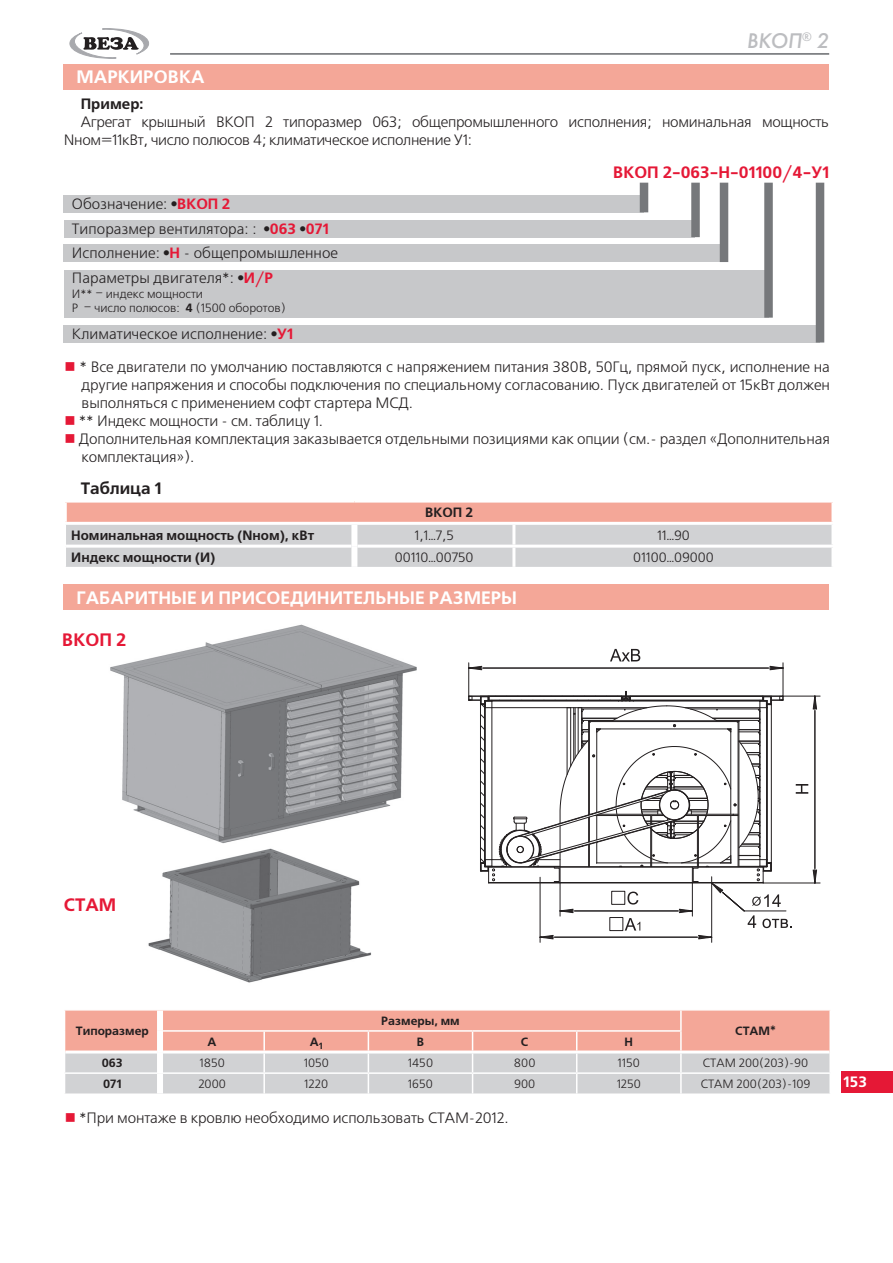
<style>
.page{position:relative;width:893px;height:1263px;background:#fff}
.page>*{position:absolute;margin:0;border:0;box-sizing:border-box;transform-origin:0 0}
.t1{font:italic 21px "Futuris C";color:#bcbdc0}
.t2{font:700 18px "Free Set C";color:#fff}
.t3{font:700 18px "Free Set C";color:#e51836}
.t4{font:700 16.5px "Free Set C";color:#e51836}
.t5{font:700 16.5px "Free Set C";color:#231f20}
.t6{font:15px/18px "Free Set C";letter-spacing:-.01em;color:#231f20}
.t7{font:700 15px "Free Set C";color:#231f20}
.t8{font:700 15px "Free Set C";color:#fff}
.t9{font:700 13.5px "Free Set C";color:#231f20}
.t10{font:13.5px "Free Set C";color:#231f20}
.t11{font:12px/14.4px "Free Set C";color:#231f20}
.t12{font:700 12px "Free Set C";color:#231f20}
.s1{font-weight:700}
.s2{font-weight:700;color:#e51836}
.s3{color:#e51836}
</style>
<div class="page">
<hr style="left:170px;top:53px;width:659px;height:2px;background:#808285">
<svg style="left:70px;top:28px;width:79px;height:30px"></svg>
<div style="left:842px;top:1071px;width:51px;height:22px;background:#e51836"></div>
<div style="left:64px;top:64px;width:765px;height:25px;background:#f4a798"></div>
<div style="left:64px;top:195px;width:580px;height:17px;background:#c7c8ca"></div>
<div style="left:64px;top:245px;width:660px;height:17px;background:#c7c8ca"></div>
<div style="left:64px;top:220px;width:630px;height:17px;background:#c7c8ca"></div>
<div style="left:640px;top:183px;width:8px;height:29px;background:#76787b"></div>
<div style="left:64px;top:270px;width:704px;height:48px;background:#c7c8ca"></div>
<div style="left:64px;top:325px;width:756px;height:17px;background:#c7c8ca"></div>
<div style="left:816px;top:183px;width:8px;height:159px;background:#76787b"></div>
<div style="left:764px;top:183px;width:9px;height:135px;background:#76787b"></div>
<div style="left:720px;top:183px;width:8px;height:79px;background:#76787b"></div>
<div style="left:691px;top:183px;width:9px;height:54px;background:#76787b"></div>
<div style="left:65px;top:501px;width:768px;height:22px;background:#f4a798"></div>
<hr style="left:831px;top:503px;width:3px;height:19px;background:#fff">
<div style="left:66px;top:525px;width:767px;height:42px;background:#d1d2d4"></div>
<hr style="left:64px;top:500px;width:290px;height:3px;background:#fff">
<hr style="left:64px;top:503px;width:3px;height:19px;background:#fff">
<hr style="left:354px;top:500px;width:480px;height:3px;background:#fff">
<hr style="left:64px;top:522px;width:770px;height:3px;background:#fff">
<hr style="left:66px;top:545px;width:285px;height:3px;background:#fff">
<hr style="left:357px;top:545px;width:477px;height:3px;background:#fff">
<div style="left:351px;top:525px;width:6px;height:21px;background:#fff"></div>
<div style="left:351px;top:546px;width:6px;height:21px;background:#fff"></div>
<div style="left:64px;top:584px;width:765px;height:25px;background:#f4a798"></div>
<svg style="left:64px;top:1010px;width:766px;height:83px;background:#e5c1bb"></svg>
<div style="left:157px;top:1010px;width:6px;height:21px;background:#fff"></div>
<div style="left:157px;top:1031px;width:6px;height:21px;background:#fff"></div>
<div style="left:157px;top:1052px;width:6px;height:21px;background:#fff"></div>
<div style="left:157px;top:1073px;width:6px;height:20px;background:#fff"></div>
<img style="left:110px;top:624px;width:306px;height:359px">
<hr style="left:763px;top:883px;width:57px;height:1px;background:#231f20">
<hr style="left:783px;top:696px;width:37px;height:1px;background:#231f20">
<hr style="left:468px;top:663px;width:1px;height:33px;background:#231f20">
<hr style="left:783px;top:663px;width:1px;height:33px;background:#231f20">
<svg style="left:468px;top:665px;width:15px;height:6px"></svg>
<svg style="left:769px;top:665px;width:15px;height:6px"></svg>
<hr style="left:469px;top:668px;width:314px;height:1px;background:#231f20">
<svg style="left:610px;top:648px;width:31px;height:14px"></svg>
<svg style="left:610px;top:649px;width:30px;height:12px"></svg>
<svg style="left:468px;top:691px;width:350px;height:252px"></svg>
<h1 class="t1" style="left:747px;top:32px;width:84px">ВКОП<sup>®</sup> 2</h1>
<p class="t2" style="left:77px;top:70px;width:129px">МАРКИРОВКА</p>
<p class="t7" style="left:81px;top:98px;width:64px">Пример:</p>
<p class="t6" style="left:64px;top:114px;width:767px;text-indent:17px">Агрегат крышный ВКОП 2 типоразмер 063; общепромышленного исполнения; номинальная мощность<br>Nном=11кВт, число полюсов 4; климатическое исполнение У1:</p>
<p class="t6" style="left:72px;top:193px;width:259px;line-height:24.8px">Обозначение: <span class="s1">•</span><span class="s2">ВКОП 2<br></span>Типоразмер вентилятора: : <span class="s1">•</span><span class="s2">063</span> <span class="s1">•</span><span class="s2">071</span></p>
<p class="t6" style="left:72px;top:270px;width:203px">Параметры двигателя*: <span class="s1">•</span><span class="s2">И/Р</span></p>
<p class="t11" style="left:72px;top:287px;width:216px">И** – индекс мощности<br>Р – число полюсов: <span class="s1">4</span> (1500 оборотов)</p>
<p class="t6" style="left:72px;top:326px;width:223px">Климатическое исполнение: <span class="s1">•</span><span class="s2">У1</span></p>
<p class="t6" style="left:72px;top:246px;width:268px">Исполнение: <span class="s1">•</span><span class="s2">Н</span> - общепромышленное</p>
<p class="t4" style="left:613px;top:166px;width:217px">ВКОП 2-063-Н-01100/4-У1</p>
<p class="t6" style="left:82px;top:359px;width:750px;text-align:justify;text-indent:-17px"><span class="s3">■</span> * Все двигатели по умолчанию поставляются с напряжением питания 380В, 50Гц, прямой пуск, исполнение на другие напряжения и способы подключения по специальному согласованию. Пуск двигателей от 15кВт должен выполняться с применением софт стартера МСД.</p>
<p class="t6" style="left:65px;top:413px;width:260px"><span class="s3">■</span> ** Индекс мощности - см. таблицу 1.</p>
<p class="t6" style="left:82px;top:431px;width:750px;text-indent:-17px"><span class="s3">■</span> Дополнительная комплектация заказывается отдельными позициями как опции (см.- раздел «Дополнительная комплектация»).</p>
<p class="t5" style="left:81px;top:481px;width:82px">Таблица 1</p>
<p class="t9" style="left:425px;top:507px;width:50px">ВКОП 2</p>
<p class="t9" style="left:71px;top:530px;width:245px">Номинальная мощность (Nном), кВт</p>
<p class="t10" style="left:414px;top:529px;width:41px">1,1…7,5</p>
<p class="t10" style="left:657px;top:529px;width:34px">11…90</p>
<p class="t9" style="left:71px;top:552px;width:146px">Индекс мощности (И)</p>
<p class="t10" style="left:395px;top:552px;width:80px">00110…00750</p>
<p class="t10" style="left:633px;top:552px;width:82px">01100…09000</p>
<p class="t2" style="left:77px;top:590px;width:442px">ГАБАРИТНЫЕ И ПРИСОЕДИНИТЕЛЬНЫЕ РАЗМЕРЫ</p>
<p class="t3" style="left:62px;top:632px;width:66px">ВКОП 2</p>
<p class="t3" style="left:64px;top:897px;width:54px">СТАМ</p>
<p class="t12" style="left:76px;top:1026px;width:74px">Типоразмер</p>
<p class="t12" style="left:381px;top:1016px;width:80px">Размеры, мм</p>
<p class="t12" style="left:208px;top:1037px;width:10px">А</p>
<p class="t12" style="left:310px;top:1037px;width:14px">А<sub>1</sub></p>
<p class="t12" style="left:417px;top:1037px;width:9px">В</p>
<p class="t12" style="left:521px;top:1037px;width:9px">С</p>
<p class="t12" style="left:625px;top:1037px;width:10px">Н</p>
<p class="t12" style="left:735px;top:1026px;width:42px">СТАМ*</p>
<p class="t12" style="left:102px;top:1058px;width:23px">063</p>
<p class="t11" style="left:199px;top:1056px;width:27px">1850</p>
<p class="t11" style="left:304px;top:1056px;width:27px">1050</p>
<p class="t11" style="left:408px;top:1056px;width:27px">1450</p>
<p class="t11" style="left:514px;top:1056px;width:23px">800</p>
<p class="t11" style="left:618px;top:1056px;width:24px">1150</p>
<p class="t11" style="left:703px;top:1056px;width:107px">СТАМ 200(203)-90</p>
<p class="t12" style="left:103px;top:1079px;width:20px">071</p>
<p class="t11" style="left:198px;top:1077px;width:29px">2000</p>
<p class="t11" style="left:304px;top:1077px;width:25px">1220</p>
<p class="t11" style="left:408px;top:1077px;width:26px">1650</p>
<p class="t11" style="left:514px;top:1077px;width:23px">900</p>
<p class="t11" style="left:617px;top:1077px;width:26px">1250</p>
<p class="t11" style="left:701px;top:1077px;width:111px">СТАМ 200(203)-109</p>
<p class="t6" style="left:65px;top:1110px;width:445px"><span class="s3">■</span> *При монтаже в кровлю необходимо использовать СТАМ-2012.</p>
<p class="t8" style="left:843px;top:1075px;width:25px">153</p>
</div>
